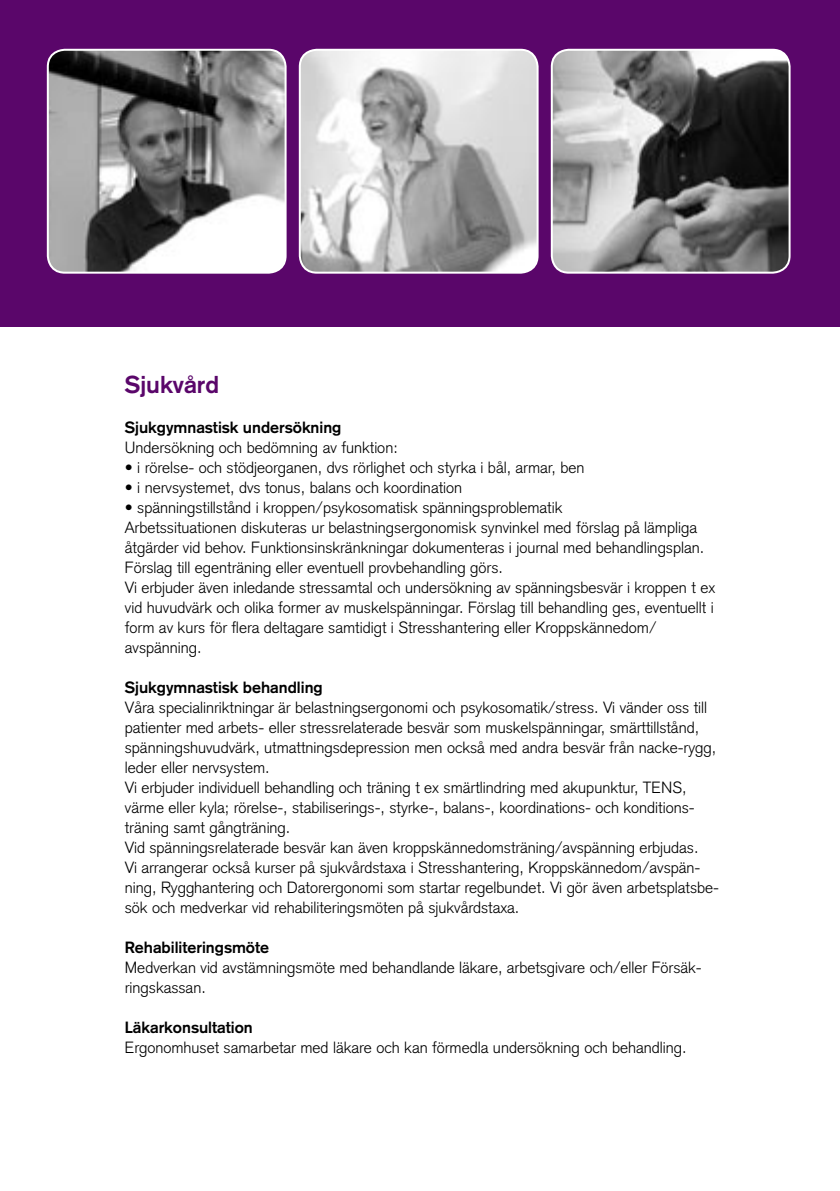
<style>
.page{position:relative;width:840px;height:1191px;background:#fff}
.page>*{position:absolute;margin:0;border:0;box-sizing:border-box;transform-origin:0 0}
.t1{font:700 24px "Akzidenz Grotesk";color:#5a066a}
.t2{font:300 16px/20px "Akzidenz Grotesk";color:#000}
.t3{font:700 16px "Akzidenz Grotesk";color:#000}
</style>
<div class="page">
<div style="left:0;top:0;width:839px;height:326px;background:#5a066a"></div>
<svg style="left:46px;top:48px;width:241px;height:225px;background:#8d8c8e"></svg>
<svg style="left:550px;top:48px;width:241px;height:225px;background:#7b797b"></svg>
<svg style="left:298px;top:48px;width:241px;height:225px;background:#c5c3c5"></svg>
<p class="t1" style="left:125px;top:370px;width:96px">Sjukvård</p>
<p class="t3" style="left:125px;top:417px;width:218px">Sjukgymnastisk undersökning</p>
<p class="t2" style="left:125px;top:437px;width:274px">Undersökning och bedömning av funktion:</p>
<p class="t2" style="left:125px;top:457px;width:461px">• i rörelse- och stödjeorganen, dvs rörlighet och styrka i bål, armar, ben</p>
<p class="t2" style="left:125px;top:477px;width:338px">• i nervsystemet, dvs tonus, balans och koordination</p>
<p class="t2" style="left:125px;top:497px;width:439px">• spänningstillstånd i kroppen/psykosomatisk spänningsproblematik</p>
<p class="t2" style="left:125px;top:517px;width:580px">Arbetssituationen diskuteras ur belastningsergonomisk synvinkel med förslag på lämpliga åtgärder vid behov. Funktionsinskränkningar dokumenteras i journal med behandlingsplan.<br>Förslag till egenträning eller eventuell provbehandling görs.</p>
<p class="t2" style="left:125px;top:577px;width:591px;text-align:justify">Vi erbjuder även inledande stressamtal och undersökning av spänningsbesvär i kroppen t ex vid huvudvärk och olika former av muskelspänningar. Förslag till behandling ges, eventuellt i form av kurs för flera deltagare samtidigt i Stresshantering eller Kroppskännedom/</p>
<p class="t2" style="left:125px;top:637px;width:78px">avspänning.</p>
<p class="t3" style="left:125px;top:677px;width:199px">Sjukgymnastisk behandling</p>
<p class="t2" style="left:125px;top:697px;width:592px">Våra specialinriktningar är belastningsergonomi och psykosomatik/stress. Vi vänder oss till patienter med arbets- eller stressrelaterade besvär som muskelspänningar, smärttillstånd, spänningshuvudvärk, utmattningsdepression men också med andra besvär från nacke-rygg, leder eller nervsystem.</p>
<p class="t2" style="left:125px;top:777px;width:571px">Vi erbjuder individuell behandling och träning t ex smärtlindring med akupunktur, TENS, värme eller kyla; rörelse-, stabiliserings-, styrke-, balans-, koordinations- och konditions-</p>
<p class="t2" style="left:125px;top:817px;width:167px">träning samt gångträning.</p>
<p class="t2" style="left:125px;top:837px;width:574px">Vid spänningsrelaterade besvär kan även kroppskännedomsträning/avspänning erbjudas.</p>
<p class="t2" style="left:125px;top:857px;width:595px">Vi arrangerar också kurser på sjukvårdstaxa i Stresshantering, Kroppskännedom/avspän&shy;ning, Rygghantering och Datorergonomi som startar regelbundet. Vi gör även arbetsplatsbe&shy;sök och medverkar vid rehabiliteringsmöten på sjukvårdstaxa.</p>
<p class="t3" style="left:125px;top:937px;width:146px">Rehabiliteringsmöte</p>
<p class="t2" style="left:125px;top:957px;width:578px">Medverkan vid avstämningsmöte med behandlande läkare, arbetsgivare och/eller Försäk&shy;ringskassan.</p>
<p class="t3" style="left:125px;top:1017px;width:129px">Läkarkonsultation</p>
<p class="t2" style="left:125px;top:1037px;width:563px">Ergonomhuset samarbetar med läkare och kan förmedla undersökning och behandling.</p>
</div>
